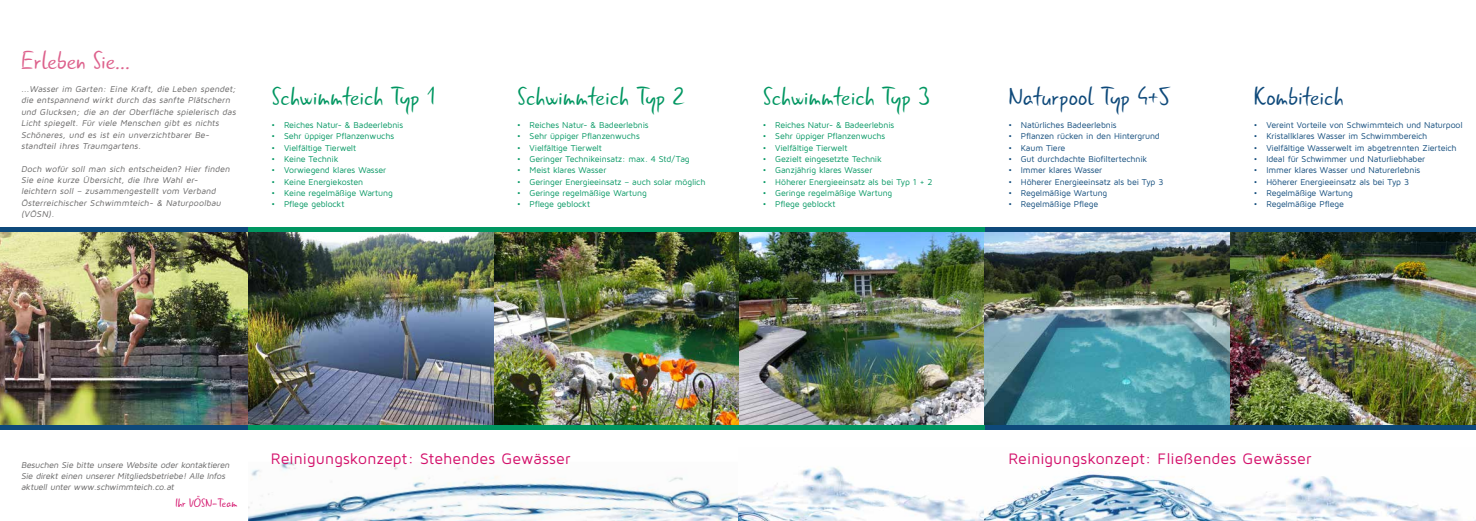
<style>
.page{position:relative;width:1476px;height:521px;background:#fff}
.page>*{position:absolute;margin:0;border:0;box-sizing:border-box;transform-origin:0 0}
.t1{font:26.25px "Gunny Rewritten";color:#009661}
.t2{font:26.25px "Gunny Rewritten";color:#0e497a}
.t3{font:26.25px "Gunny Rewritten";color:#dd618c}
.t4{font:15.75px "Maven Pro";letter-spacing:.01em;color:#d30f6a}
.t5{font:12.25px "Gunny Rewritten";color:#d30f6a}
.t6{font:8.75px "Maven Pro";letter-spacing:-.015em;color:#009661}
.t7{font:italic 8.75px/11.4px "Maven Pro";color:#646363}
.t8{font:8.75px "Maven Pro";letter-spacing:-.015em;color:#0e497a}
</style>
<div class="page">
<img style="left:248px;top:462px;width:490px;height:59px">
<img style="left:738px;top:467px;width:738px;height:54px">
<div style="left:0;top:227px;width:1476px;height:202px;background:#0e497a"></div>
<div style="left:248px;top:227px;width:737px;height:202px;background:#009661"></div>
<img style="left:0;top:232px;width:1476px;height:192px">
<h1 class="t3" style="left:21px;top:44px;width:110px">Erleben Sie...</h1>
<p class="t7" style="left:21px;top:83px;width:218px">...Wasser im Garten: Eine Kraft, die Leben spendet; die entspannend wirkt durch das sanfte Plätschern und Glucksen; die an der Oberfläche spielerisch das Licht spiegelt. Für viele Menschen gibt es nichts Schöneres, und es ist ein unverzichtbarer Be&shy;standteil ihres Traumgartens.</p>
<p class="t7" style="left:21px;top:163px;width:212px">Doch wofür soll man sich entscheiden? Hier finden Sie eine kurze Übersicht, die Ihre Wahl er&shy;leichtern soll – zusammengestellt vom Verband Österreichischer Schwimmteich- &amp; Naturpoolbau (VÖSN).</p>
<h1 class="t1" style="left:272px;top:80px;width:165px">Schwimmteich Typ 1</h1>
<p class="t6" style="left:272px;top:119px;width:133px">• Reiches Natur- &amp; Badeerlebnis</p>
<p class="t6" style="left:272px;top:131px;width:124px">• Sehr üppiger Pflanzenwuchs</p>
<p class="t6" style="left:272px;top:142px;width:86px">• Vielfältige Tierwelt</p>
<p class="t6" style="left:272px;top:153px;width:68px">• Keine Technik</p>
<p class="t6" style="left:272px;top:165px;width:116px">• Vorwiegend klares Wasser</p>
<p class="t6" style="left:272px;top:176px;width:93px">• Keine Energiekosten</p>
<p class="t6" style="left:272px;top:188px;width:123px">• Keine regelmäßige Wartung</p>
<p class="t6" style="left:272px;top:199px;width:74px">• Pflege geblockt</p>
<h1 class="t1" style="left:517px;top:80px;width:169px">Schwimmteich Typ 2</h1>
<p class="t6" style="left:517px;top:119px;width:133px">• Reiches Natur- &amp; Badeerlebnis</p>
<p class="t6" style="left:517px;top:131px;width:124px">• Sehr üppiger Pflanzenwuchs</p>
<p class="t6" style="left:517px;top:142px;width:86px">• Vielfältige Tierwelt</p>
<p class="t6" style="left:517px;top:153px;width:174px">• Geringer Technikeinsatz: max. 4 Std/Tag</p>
<p class="t6" style="left:517px;top:165px;width:91px">• Meist klares Wasser</p>
<p class="t6" style="left:517px;top:176px;width:190px">• Geringer Energieeinsatz – auch solar möglich</p>
<p class="t6" style="left:517px;top:188px;width:131px">• Geringe regelmäßige Wartung</p>
<p class="t6" style="left:517px;top:199px;width:74px">• Pflege geblockt</p>
<h1 class="t1" style="left:763px;top:80px;width:169px">Schwimmteich Typ 3</h1>
<p class="t6" style="left:763px;top:119px;width:133px">• Reiches Natur- &amp; Badeerlebnis</p>
<p class="t6" style="left:763px;top:131px;width:124px">• Sehr üppiger Pflanzenwuchs</p>
<p class="t6" style="left:763px;top:142px;width:86px">• Vielfältige Tierwelt</p>
<p class="t6" style="left:763px;top:153px;width:121px">• Gezielt eingesetzte Technik</p>
<p class="t6" style="left:763px;top:165px;width:111px">• Ganzjährig klares Wasser</p>
<p class="t6" style="left:763px;top:176px;width:171px">• Höherer Energieeinsatz als bei Typ 1 + 2</p>
<p class="t6" style="left:763px;top:188px;width:131px">• Geringe regelmäßige Wartung</p>
<p class="t6" style="left:763px;top:199px;width:74px">• Pflege geblockt</p>
<h1 class="t2" style="left:1008px;top:80px;width:163px">Naturpool Typ 4+5</h1>
<p class="t8" style="left:1008px;top:119px;width:110px">• Natürliches Badeerlebnis</p>
<p class="t8" style="left:1008px;top:131px;width:153px">• Pflanzen rücken in den Hintergrund</p>
<p class="t8" style="left:1008px;top:142px;width:59px">• Kaum Tiere</p>
<p class="t8" style="left:1008px;top:153px;width:140px">• Gut durchdachte Biofiltertechnik</p>
<p class="t8" style="left:1008px;top:165px;width:95px">• Immer klares Wasser</p>
<p class="t8" style="left:1008px;top:176px;width:157px">• Höherer Energieeinsatz als bei Typ 3</p>
<p class="t8" style="left:1008px;top:188px;width:100px">• Regelmäßige Wartung</p>
<p class="t8" style="left:1008px;top:199px;width:91px">• Regelmäßige Pflege</p>
<h1 class="t2" style="left:1254px;top:80px;width:91px">Kombiteich</h1>
<p class="t8" style="left:1254px;top:119px;width:210px">• Vereint Vorteile von Schwimmteich und Naturpool</p>
<p class="t8" style="left:1254px;top:131px;width:175px">• Kristallklares Wasser im Schwimmbereich</p>
<p class="t8" style="left:1254px;top:142px;width:204px">• Vielfältige Wasserwelt im abgetrennten Zierteich</p>
<p class="t8" style="left:1254px;top:153px;width:173px">• Ideal für Schwimmer und Naturliebhaber</p>
<p class="t8" style="left:1254px;top:165px;width:168px">• Immer klares Wasser und Naturerlebnis</p>
<p class="t8" style="left:1254px;top:176px;width:157px">• Höherer Energieeinsatz als bei Typ 3</p>
<p class="t8" style="left:1254px;top:188px;width:100px">• Regelmäßige Wartung</p>
<p class="t8" style="left:1254px;top:199px;width:91px">• Regelmäßige Pflege</p>
<p class="t7" style="left:21px;top:458px;width:212px">Besuchen Sie bitte unsere Website oder kontaktieren<br>Sie direkt einen unserer Mitgliedsbetriebe! Alle Infos aktuell unter www.schwimmteich.co.at</p>
<h3 class="t5" style="left:175px;top:495px;width:63px">Ihr VÖSN-Team</h3>
<h2 class="t4" style="left:271px;top:448px;width:301px">Reinigungskonzept: Stehendes Gewässer</h2>
<h2 class="t4" style="left:1008px;top:448px;width:305px">Reinigungskonzept: Fließendes Gewässer</h2>
</div>
